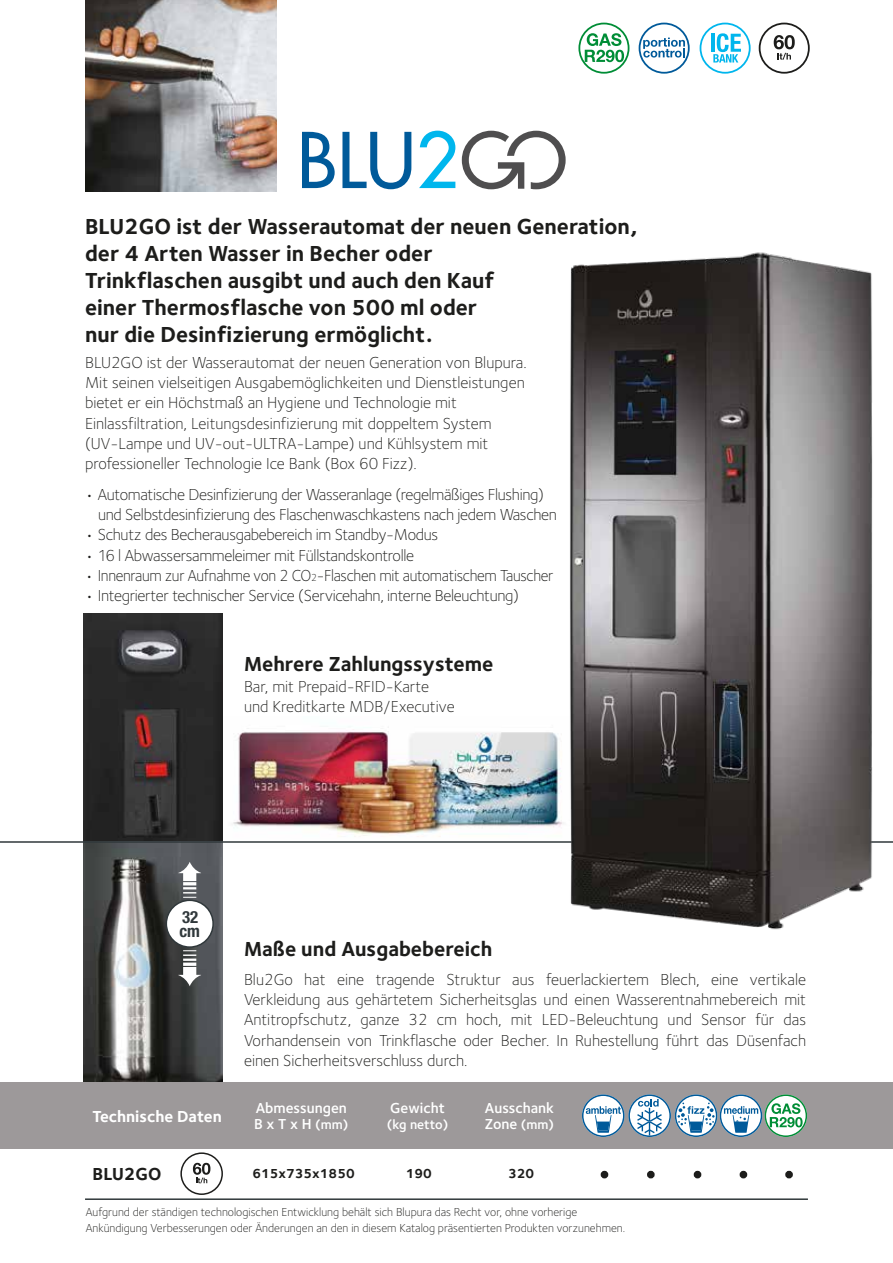
<style>
.page{position:relative;width:893px;height:1263px;background:#fff}
.page>*{position:absolute;margin:0;border:0;box-sizing:border-box;transform-origin:0 0}
.t1{font:700 22.5px/27px "Foundry Sterling";color:#1d1d1b}
.t2{font:700 21px "Foundry Sterling";color:#1d1d1b}
.t3{font:700 18px "Foundry Sterling";color:#1d1d1b}
.t4{font:700 condensed 16.8px/14.1px "Helvetica Neue LT Std";color:#30383b}
.t5{font:300 16.5px/20.2px "Foundry Sterling";letter-spacing:-.01em;color:#1d1d1b}
.t6{font:300 16.5px "Foundry Sterling";letter-spacing:-.01em;color:#1d1d1b;scale:.96 1}
.t7{font:700 16.5px "Foundry Sterling";color:#fff}
.t8{font:600 15px/16.5px "Foundry Sterling";color:#fff}
.t9{font:700 13.5px "Foundry Sterling";color:#1d1d1b}
.t10{font:600 13.5px "Foundry Sterling";letter-spacing:-.005em;color:#fff}
.t11{font:300 12px/16.5px "Foundry Sterling";color:#1d1d1b}
.s1{font-size:10.5px}
.s2{font-size:13.5px}
</style>
<div class="page">
<img style="left:233px;top:727px;width:325px;height:110px">
<hr style="left:892px;top:1199px;width:1px;height:64px;background:#4f4e4f">
<img style="left:84px;top:613px;width:139px;height:228px">
<img style="left:84px;top:843px;width:139px;height:239px">
<hr style="left:0;top:841px;width:893px;height:2px;background:#30383b">
<div style="left:0;top:1082px;width:893px;height:66px;background:#9d999a"></div>
<hr style="left:85px;top:1198px;width:723px;height:2px;background:#30383b">
<div style="left:601px;top:1171px;width:7px;height:7px;border:4px solid #1d1d1b;border-radius:50%"></div>
<div style="left:647px;top:1171px;width:8px;height:7px;border:4px solid #1d1d1b;border-radius:50%"></div>
<div style="left:694px;top:1171px;width:7px;height:7px;border:4px solid #1d1d1b;border-radius:50%"></div>
<div style="left:740px;top:1171px;width:7px;height:7px;border:4px solid #1d1d1b;border-radius:50%"></div>
<div style="left:785px;top:1171px;width:8px;height:7px;border:4px solid #1d1d1b;border-radius:50%"></div>
<svg style="left:302px;top:132px;width:33px;height:56px"></svg>
<svg style="left:342px;top:132px;width:69px;height:57px"></svg>
<svg style="left:419px;top:131px;width:36px;height:57px"></svg>
<svg style="left:462px;top:131px;width:104px;height:58px"></svg>
<img style="left:558px;top:252px;width:327px;height:678px">
<svg style="left:759px;top:23px;width:51px;height:51px"></svg>
<svg style="left:180px;top:1152px;width:43px;height:43px"></svg>
<img style="left:85px;top:0;width:191px;height:191px">
<svg style="left:578px;top:23px;width:51px;height:51px"></svg>
<svg style="left:639px;top:23px;width:51px;height:51px"></svg>
<svg style="left:178px;top:950px;width:23px;height:36px"></svg>
<svg style="left:178px;top:862px;width:23px;height:36px"></svg>
<div style="left:166px;top:900px;width:47px;height:47px;background:#fff;border-radius:50%"></div>
<div style="left:166px;top:899px;width:48px;height:49px;border:2px solid #30383b;border-radius:50%"></div>
<svg style="left:700px;top:23px;width:51px;height:51px"></svg>
<svg style="left:582px;top:1094px;width:225px;height:43px"></svg>
<h1 class="t1" style="left:85px;top:212px;width:554px">BLU2GO ist der Wasserautomat der neuen Generation, der 4 Arten Wasser in Becher oder<br>Trinkflaschen ausgibt und auch den Kauf<br>einer Thermosflasche von 500 ml oder<br>nur die Desinfizierung ermöglicht.</h1>
<p class="t5" style="left:85px;top:352px;width:443px">BLU2GO ist der Wasserautomat der neuen Generation von Blupura.<br>Mit seinen vielseitigen Ausgabemöglichkeiten und Dienstleistungen bietet er ein Höchstmaß an Hygiene und Technologie mit Einlassfiltration, Leitungsdesinfizierung mit doppeltem System (UV-Lampe und UV-out-ULTRA-Lampe) und Kühlsystem mit professioneller Technologie Ice Bank (Box 60 Fizz).</p>
<p class="t5" style="left:98px;top:484px;width:460px;text-indent:-13px">• Automatische Desinfizierung der Wasseranlage (regelmäßiges Flushing) und Selbstdesinfizierung des Flaschenwaschkastens nach jedem Waschen</p>
<p class="t5" style="left:85px;top:524px;width:355px">• Schutz des Becherausgabebereich im Standby-Modus</p>
<p class="t5" style="left:85px;top:544px;width:331px">• 16 l Abwassersammeleimer mit Füllstandskontrolle</p>
<p class="t6" style="left:85px;top:564px;width:489px">• Innenraum zur Aufnahme von 2 CO<span class="s1">2</span>-Flaschen mit automatischem Tauscher</p>
<p class="t5" style="left:85px;top:585px;width:436px">• Integrierter technischer Service (Servicehahn, interne Beleuchtung)</p>
<p class="t2" style="left:244px;top:649px;width:251px">Mehrere Zahlungssysteme</p>
<p class="t5" style="left:244px;top:675px;width:212px">Bar, mit Prepaid-RFID-Karte und Kreditkarte MDB/Executive</p>
<p class="t4" style="left:180px;top:909px;width:22px">32 cm</p>
<p class="t2" style="left:244px;top:935px;width:250px">Maße und Ausgabebereich</p>
<p class="t5" style="left:244px;top:969px;width:564px;text-align:justify">Blu2Go hat eine tragende Struktur aus feuerlackiertem Blech, eine vertikale Verkleidung aus gehärtetem Sicherheitsglas und einen Wasserentnahmebereich mit Antitropfschutz, ganze 32 cm hoch, mit LED-Beleuchtung und Sensor für das Vorhandensein von Trinkflasche oder Becher. In Ruhestellung führt das Düsenfach einen Sicherheitsverschluss durch.</p>
<p class="t7" style="left:93px;top:1104px;width:131px">Technische Daten</p>
<p class="t8" style="left:254px;top:1099px;width:96px">Abmessungen<br>B x T x H <span class="s2">(mm)</span></p>
<p class="t8" style="left:485px;top:1099px;width:71px">Ausschank<br>Zone <span class="s2">(mm)</span></p>
<p class="t8" style="left:390px;top:1099px;width:56px">Gewicht</p>
<p class="t10" style="left:387px;top:1115px;width:63px">(kg netto)</p>
<p class="t3" style="left:93px;top:1161px;width:70px">BLU2GO</p>
<p class="t9" style="left:252px;top:1164px;width:104px">615x735x1850</p>
<p class="t9" style="left:406px;top:1164px;width:28px">190</p>
<p class="t9" style="left:508px;top:1164px;width:28px">320</p>
<p class="t9" style="left:601px;top:1164px;width:7px">•</p>
<p class="t9" style="left:648px;top:1164px;width:7px">•</p>
<p class="t9" style="left:694px;top:1164px;width:7px">•</p>
<p class="t9" style="left:740px;top:1164px;width:7px">•</p>
<p class="t9" style="left:786px;top:1164px;width:7px">•</p>
<p class="t11" style="left:86px;top:1203px;width:541px">Aufgrund der ständigen technologischen Entwicklung behält sich Blupura das Recht vor, ohne vorherige<br>Ankündigung Verbesserungen oder Änderungen an den in diesem Katalog präsentierten Produkten vorzunehmen.</p>
</div>
